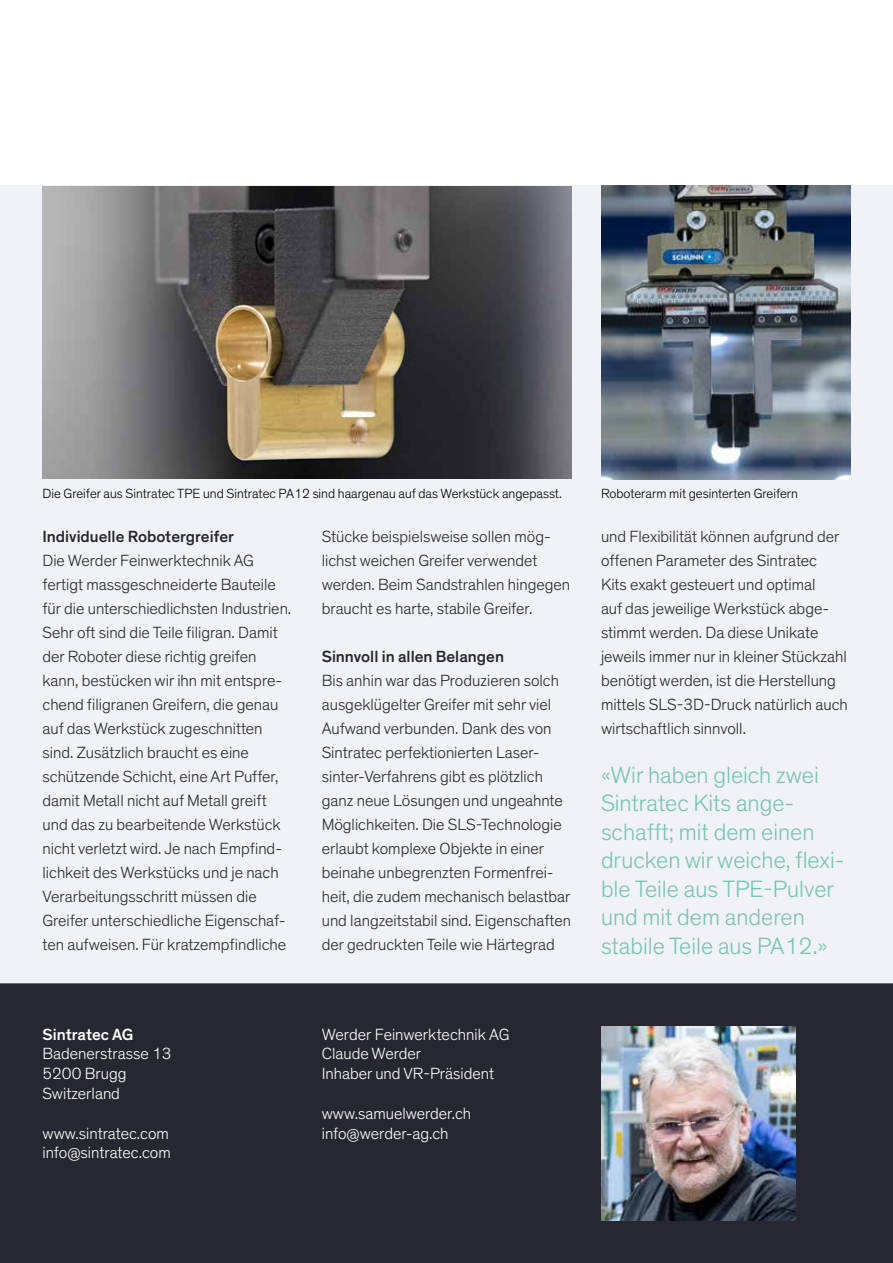
<style>
.page{position:relative;width:893px;height:1263px;background:#fff}
.page>*{position:absolute;margin:0;border:0;box-sizing:border-box;transform-origin:0 0}
.t1{font:300 24px/28.5px "Theinhardt";color:#77c4b4}
.t2{font:300 16.5px/24px "Theinhardt";color:#272731}
.t3{font:300 16.5px/19.8px "Theinhardt";color:#fff}
.t4{font:500 16.5px "Theinhardt";color:#272731}
.t5{font:500 16.5px "Theinhardt";color:#fff}
.t6{font:300 13.5px "Theinhardt";color:#000}
</style>
<div class="page">
<div style="left:0;top:984px;width:893px;height:279px;background:#272731"></div>
<div style="left:0;top:186px;width:893px;height:798px;background:#f1f2f7"></div>
<img style="left:601px;top:1026px;width:194px;height:194px">
<img style="left:43px;top:186px;width:528px;height:293px">
<img style="left:601px;top:186px;width:249px;height:294px">
<p class="t6" style="left:43px;top:486px;width:521px">Die Greifer aus Sintratec TPE und Sintratec PA12 sind haargenau auf das Werkstück angepasst.</p>
<p class="t6" style="left:601px;top:486px;width:199px">Roboterarm mit gesinterten Greifern</p>
<p class="t4" style="left:43px;top:527px;width:193px">Individuelle Robotergreifer</p>
<p class="t2" style="left:43px;top:549px;width:250px">Die Werder Feinwerktechnik AG fertigt massgeschneiderte Bauteile für die unterschiedlichsten Industrien.<br>Sehr oft sind die Teile filigran. Damit der Roboter diese richtig greifen kann, bestücken wir ihn mit entspre&shy;chend filigranen Greifern, die genau auf das Werkstück zugeschnitten sind. Zusätzlich braucht es eine schützende Schicht, eine Art Puffer, damit Metall nicht auf Metall greift und das zu bearbeitende Werkstück nicht verletzt wird. Je nach Empfind&shy;lichkeit des Werkstücks und je nach Verarbeitungsschritt müssen die Greifer unterschiedliche Eigenschaf&shy;ten aufweisen. Für kratzempfindliche</p>
<p class="t5" style="left:43px;top:1024px;width:92px">Sintratec AG</p>
<p class="t3" style="left:43px;top:1044px;width:130px">Badenerstrasse 13<br>5200 Brugg<br>Switzerland</p>
<p class="t3" style="left:43px;top:1123px;width:130px">www.sintratec.com info@sintratec.com</p>
<p class="t2" style="left:322px;top:525px;width:250px">Stücke beispielsweise sollen mög&shy;lichst weichen Greifer verwendet werden. Beim Sandstrahlen hingegen braucht es harte, stabile Greifer.</p>
<p class="t4" style="left:322px;top:647px;width:184px">Sinnvoll in allen Belangen</p>
<p class="t2" style="left:322px;top:669px;width:251px">Bis anhin war das Produzieren solch ausgeklügelter Greifer mit sehr viel Aufwand verbunden. Dank des von Sintratec perfektionierten Laser&shy;sinter-Verfahrens gibt es plötzlich ganz neue Lösungen und ungeahnte Möglichkeiten. Die SLS-Technologie erlaubt komplexe Objekte in einer beinahe unbegrenzten Formenfrei&shy;heit, die zudem mechanisch belastbar und langzeitstabil sind. Eigenschaften der gedruckten Teile wie Härtegrad</p>
<p class="t3" style="left:322px;top:1024px;width:189px">Werder Feinwerktechnik AG<br>Claude Werder<br>Inhaber und VR-Präsident</p>
<p class="t3" style="left:322px;top:1103px;width:151px">www.samuelwerder.ch info@werder-ag.ch</p>
<p class="t2" style="left:601px;top:525px;width:248px">und Flexibilität können aufgrund der offenen Parameter des Sintratec<br>Kits exakt gesteuert und optimal<br>auf das jeweilige Werkstück abge&shy;stimmt werden. Da diese Unikate jeweils immer nur in kleiner Stückzahl benötigt werden, ist die Herstellung mittels SLS-3D-Druck natürlich auch wirtschaftlich sinnvoll.</p>
<h1 class="t1" style="left:601px;top:761px;width:245px">«Wir haben gleich zwei<br>Sintratec Kits ange&shy;schafft; mit dem einen drucken wir weiche, flexi&shy;ble Teile aus TPE-Pulver und mit dem anderen stabile Teile aus PA12.»</h1>
</div>
